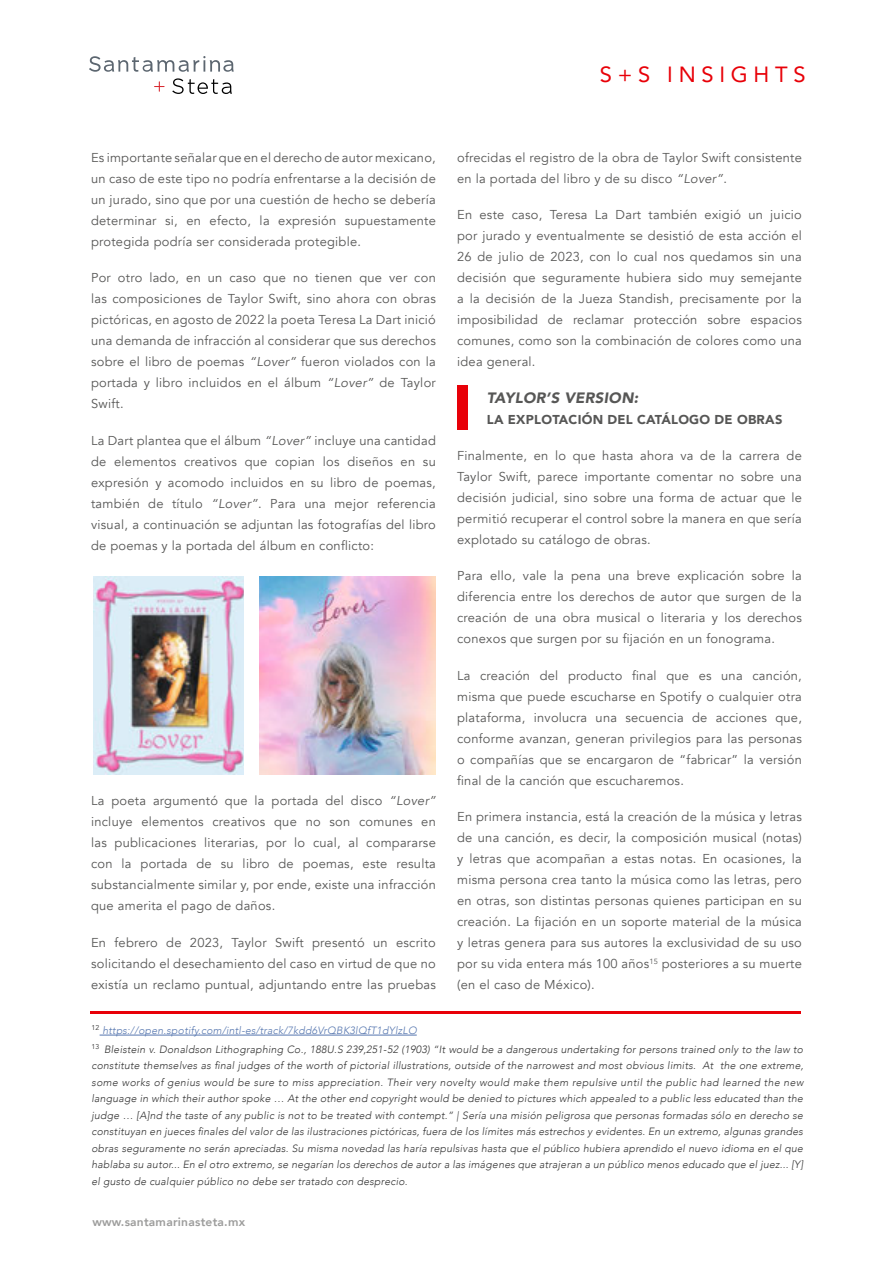
<style>
.page{position:relative;width:893px;height:1264px;background:#fff}
.page>*{position:absolute;margin:0;border:0;box-sizing:border-box;transform-origin:0 0}
.t1{font:21.9px "Avenir";letter-spacing:.26em;color:#e80008}
.t2{font:italic 900 15px "Avenir";letter-spacing:.02em;color:#575756}
.t3{font:12.9px/21px "Avenir";letter-spacing:.02em;color:#575756;text-align:justify}
.t4{font:900 12.9px "Avenir";letter-spacing:.02em;color:#575756}
.t5{font:800 12px "Avenir";letter-spacing:.02em;color:#9d9d9c}
.t6{font:italic 300 10.5px/16.5px "Avenir";letter-spacing:.02em;color:#333}
.s1{font-style:italic}
.s2{color:#5576af}
</style>
<div class="page">
<svg style="left:154px;top:81px;width:10px;height:11px"></svg>
<svg style="left:89px;top:56px;width:145px;height:16px"></svg>
<svg style="left:172px;top:78px;width:60px;height:16px"></svg>
<hr style="left:90px;top:1010px;width:711px;height:3px;background:#e80008">
<hr style="left:100px;top:1034px;width:317px;height:1px;background:#5576af">
<img style="left:93px;top:576px;width:151px;height:198px">
<img style="left:259px;top:576px;width:177px;height:198px">
<div style="left:457px;top:385px;width:11px;height:45px;background:#e80008"></div>
<h1 class="t1" style="left:600px;top:57px;width:207px">S+S INSIGHTS</h1>
<p class="t3" style="left:457px;top:147px;width:346px">ofrecidas el registro de la obra de Taylor Swift consistente en la portada del libro y de su disco <span class="s1">“Lover”</span>.</p>
<p class="t3" style="left:457px;top:204px;width:346px">En este caso, Teresa La Dart también exigió un juicio por jurado y eventualmente se desistió de esta acción el 26 de julio de 2023, con lo cual nos quedamos sin una decisión que seguramente hubiera sido muy semejante a la decisión de la Jueza Standish, precisamente por la imposibilidad de reclamar protección sobre espacios comunes, como son la combinación de colores como una idea general.</p>
<p class="t2" style="left:487px;top:385px;width:153px">TAYLOR’S VERSION:</p>
<p class="t4" style="left:487px;top:408px;width:297px">LA EXPLOTACIÓN DEL CATÁLOGO DE OBRAS</p>
<p class="t3" style="left:457px;top:445px;width:346px">Finalmente, en lo que hasta ahora va de la carrera de Taylor Swift, parece importante comentar no sobre una decisión judicial, sino sobre una forma de actuar que le permitió recuperar el control sobre la manera en que sería explotado su catálogo de obras.</p>
<p class="t3" style="left:457px;top:565px;width:346px">Para ello, vale la pena una breve explicación sobre la diferencia entre los derechos de autor que surgen de la creación de una obra musical o literaria y los derechos conexos que surgen por su fijación en un fonograma.</p>
<p class="t3" style="left:457px;top:665px;width:346px">La creación del producto final que es una canción, misma que puede escucharse en Spotify o cualquier otra plataforma, involucra una secuencia de acciones que, conforme avanzan, generan privilegios para las personas o compañías que se encargaron de “fabricar” la versión final de la canción que escucharemos.</p>
<p class="t3" style="left:457px;top:806px;width:346px">En primera instancia, está la creación de la música y letras de una canción, es decir, la composición musical (notas) y letras que acompañan a estas notas. En ocasiones, la misma persona crea tanto la música como las letras, pero en otras, son distintas personas quienes participan en su creación. La fijación en un soporte material de la música y letras genera para sus autores la exclusividad de su uso por su vida entera más 100 años<sup>15</sup> posteriores a su muerte (en el caso de México).</p>
<p class="t3" style="left:91px;top:147px;width:346px">Es importante señalar que en el derecho de autor mexicano, un caso de este tipo no podría enfrentarse a la decisión de un jurado, sino que por una cuestión de hecho se debería determinar si, en efecto, la expresión supuestamente protegida podría ser considerada protegible.</p>
<p class="t3" style="left:91px;top:267px;width:346px">Por otro lado, en un caso que no tienen que ver con las composiciones de Taylor Swift, sino ahora con obras pictóricas, en agosto de 2022 la poeta Teresa La Dart inició una demanda de infracción al considerar que sus derechos sobre el libro de poemas <span class="s1">“Lover”</span> fueron violados con la portada y libro incluidos en el álbum <span class="s1">“Lover”</span> de Taylor Swift.</p>
<p class="t3" style="left:91px;top:430px;width:346px">La Dart plantea que el álbum <span class="s1">“Lover”</span> incluye una cantidad de elementos creativos que copian los diseños en su expresión y acomodo incluidos en su libro de poemas, también de título <span class="s1">“Lover”</span>. Para una mejor referencia visual, a continuación se adjuntan las fotografías del libro de poemas y la portada del álbum en conflicto:</p>
<p class="t3" style="left:91px;top:790px;width:346px">La poeta argumentó que la portada del disco <span class="s1">“Lover” </span>incluye elementos creativos que no son comunes en las publicaciones literarias, por lo cual, al compararse con la portada de su libro de poemas, este resulta substancialmente similar y, por ende, existe una infracción que amerita el pago de daños.</p>
<p class="t3" style="left:91px;top:932px;width:346px">En febrero de 2023, Taylor Swift presentó un escrito solicitando el desechamiento del caso en virtud de que no existía un reclamo puntual, adjuntando entre las pruebas</p>
<p class="t6" style="left:91px;top:1021px;width:713px;line-height:18.6px"><sup>12</sup> <span class="s2">https://open.spotify.com/intl-es/track/7kdd6VrQBK3lQfT1dYlzLO<br></span><sup>13</sup> Bleistein v. Donaldson Lithographing Co., 188U.S 239,251-52 (1903) “It would be a dangerous undertaking for persons trained only to the law to</p>
<p class="t6" style="left:91px;top:1057px;width:713px;text-align:justify">constitute themselves as final judges of the worth of pictorial illustrations, outside of the narrowest and most obvious limits. At the one extreme, some works of genius would be sure to miss appreciation. Their very novelty would make them repulsive until the public had learned the new language in which their author spoke … At the other end copyright would be denied to pictures which appealed to a public less educated than the judge … [A]nd the taste of any public is not to be treated with contempt.” | Sería una misión peligrosa que personas formadas sólo en derecho se constituyan en jueces finales del valor de las ilustraciones pictóricas, fuera de los límites más estrechos y evidentes. En un extremo, algunas grandes obras seguramente no serán apreciadas. Su misma novedad las haría repulsivas hasta que el público hubiera aprendido el nuevo idioma en el que hablaba su autor... En el otro extremo, se negarían los derechos de autor a las imágenes que atrajeran a un público menos educado que el juez... [Y] el gusto de cualquier público no debe ser tratado con desprecio.</p>
<p class="t5" style="left:92px;top:1212px;width:154px">www.santamarinasteta.mx</p>
</div>
